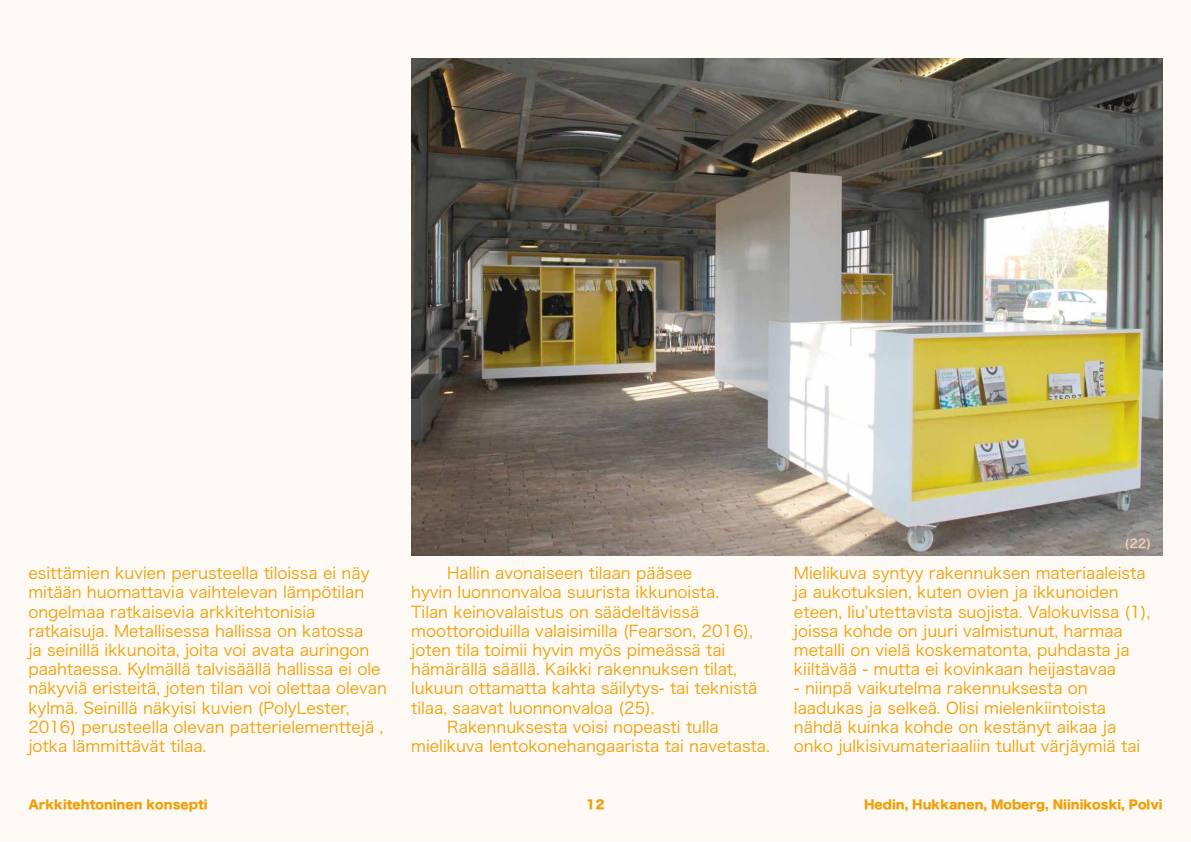
<style>
.page{position:relative;width:1191px;height:842px;background:#fff}
.page>*{position:absolute;margin:0;border:0;box-sizing:border-box;transform-origin:0 0}
.t1{font:16px/19.2px "Hira Kaku Pro W3";color:#f29f05}
.t2{font:12px "Hira Kaku Std W8";color:#f29f05}
.t3{font:12px "Hira Kaku Pro W6";color:#f2cfbb}
</style>
<div class="page">
<div style="left:0;top:0;width:1190px;height:841px;background:#fdf9f4"></div>
<img style="left:411px;top:59px;width:751px;height:497px">
<p class="t1" style="left:28px;top:562px;width:360px">esittämien kuvien perusteella tiloissa ei näy mitään huomattavia vaihtelevan lämpötilan ongelmaa ratkaisevia arkkitehtonisia ratkaisuja. Metallisessa hallissa on katossa<br>ja seinillä ikkunoita, joita voi avata auringon paahtaessa. Kylmällä talvisäällä hallissa ei ole näkyviä eristeitä, joten tilan voi olettaa olevan kylmä. Seinillä näkyisi kuvien (PolyLester, 2016) perusteella olevan patterielementtejä , jotka lämmittävät tilaa.</p>
<p class="t1" style="left:447px;top:562px;width:247px">Hallin avonaiseen tilaan pääsee</p>
<p class="t1" style="left:411px;top:582px;width:310px">hyvin luonnonvaloa suurista ikkunoista.</p>
<p class="t1" style="left:411px;top:601px;width:289px">Tilan keinovalaistus on säädeltävissä</p>
<p class="t1" style="left:411px;top:620px;width:343px">moottoroiduilla valaisimilla (Fearson, 2016),</p>
<p class="t1" style="left:411px;top:639px;width:316px">joten tila toimii hyvin myös pimeässä tai</p>
<p class="t1" style="left:411px;top:658px;width:327px">hämärällä säällä. Kaikki rakennuksen tilat,</p>
<p class="t1" style="left:411px;top:678px;width:347px">lukuun ottamatta kahta säilytys- tai teknistä</p>
<p class="t1" style="left:411px;top:697px;width:245px">tilaa, saavat luonnonvaloa (25).</p>
<p class="t1" style="left:447px;top:716px;width:273px">Rakennuksesta voisi nopeasti tulla</p>
<p class="t1" style="left:411px;top:735px;width:360px">mielikuva lentokonehangaarista tai navetasta.</p>
<p class="t3" style="left:1124px;top:533px;width:28px">(22)</p>
<p class="t1" style="left:794px;top:562px;width:358px">Mielikuva syntyy rakennuksen materiaaleista ja aukotuksien, kuten ovien ja ikkunoiden eteen, liu’utettavista suojista. Valokuvissa (1), joissa kohde on juuri valmistunut, harmaa metalli on vielä koskematonta, puhdasta ja kiiltävää - mutta ei kovinkaan heijastavaa</p>
<p class="t1" style="left:794px;top:678px;width:348px">- niinpä vaikutelma rakennuksesta on laadukas ja selkeä. Olisi mielenkiintoista nähdä kuinka kohde on kestänyt aikaa ja onko julkisivumateriaaliin tullut värjäymiä tai</p>
<p class="t2" style="left:28px;top:798px;width:181px">Arkkitehtoninen konsepti</p>
<p class="t2" style="left:586px;top:798px;width:20px">12</p>
<p class="t2" style="left:864px;top:798px;width:300px">Hedin, Hukkanen, Moberg, Niinikoski, Polvi</p>
</div>
